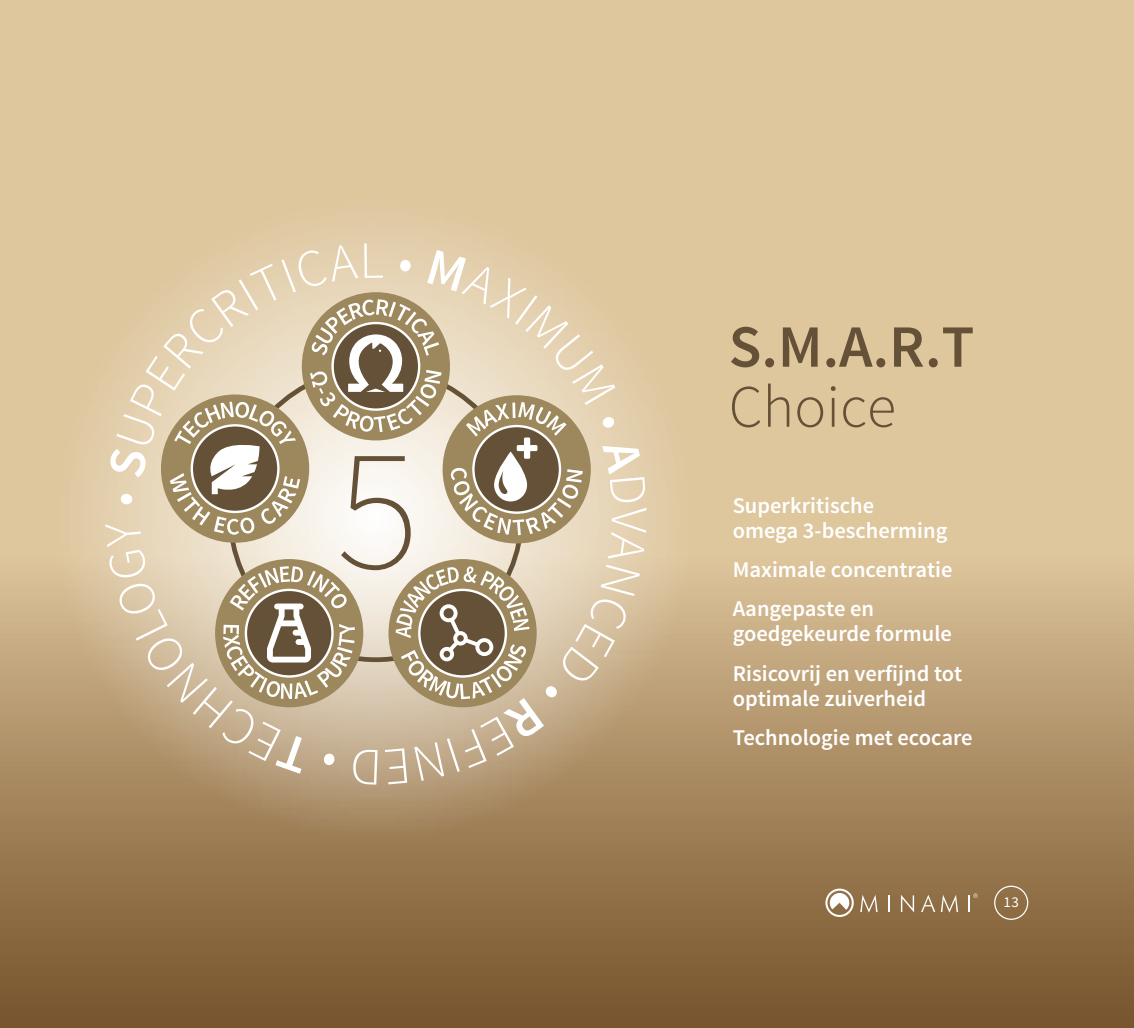
<style>
.page{position:relative;width:1134px;height:1028px;background:#dec69d}
.page>*{position:absolute;margin:0;border:0;box-sizing:border-box;transform-origin:0 0}
.t1{font:600 60px "Source Sans Pro";color:#655137}
.t2{font:300 60px "Source Sans Pro";color:#655137}
.t3{font:600 22.5px/39.2px "Source Sans Pro";color:#fff}
.t4{font:15px "Source Sans Pro";color:#fff}
</style>
<div class="page">
<div style="left:0;top:555px;width:1134px;height:473px;background:linear-gradient(to bottom,#dbc299,#745129)"></div>
<img style="left:51px;top:229px;width:646px;height:610px">
<div style="left:994px;top:885px;width:34px;height:34px;border:1px solid #fff;border-radius:50%"></div>
<svg style="left:860px;top:893px;width:18px;height:19px"></svg>
<svg style="left:887px;top:894px;width:2px;height:18px"></svg>
<svg style="left:900px;top:893px;width:14px;height:19px"></svg>
<svg style="left:920px;top:893px;width:38px;height:19px"></svg>
<svg style="left:829px;top:892px;width:20px;height:17px"></svg>
<div style="left:825px;top:888px;width:29px;height:29px;border:2px solid #fff;border-radius:50%"></div>
<svg style="left:968px;top:892px;width:9px;height:20px"></svg>
<svg style="left:105px;top:243px;width:541px;height:541px"></svg>
<h1 class="t1" style="left:729px;top:309px;width:247px">S.M.A.R.T</h1>
<h1 class="t2" style="left:729px;top:370px;width:169px">Choice</h1>
<p class="t3" style="left:733px;top:493px;width:216px;line-height:25px">Superkritische<br>omega 3-bescherming</p>
<p class="t3" style="left:733px;top:550px;width:221px">Maximale concentratie<br>Aangepaste en</p>
<p class="t3" style="left:733px;top:615px;width:231px">goedgekeurde formule<br>Risicovrij en verfijnd tot</p>
<p class="t3" style="left:733px;top:679px;width:241px">optimale zuiverheid<br>Technologie met ecocare</p>
<p class="t4" style="left:1003px;top:892px;width:17px">13</p>
</div>
